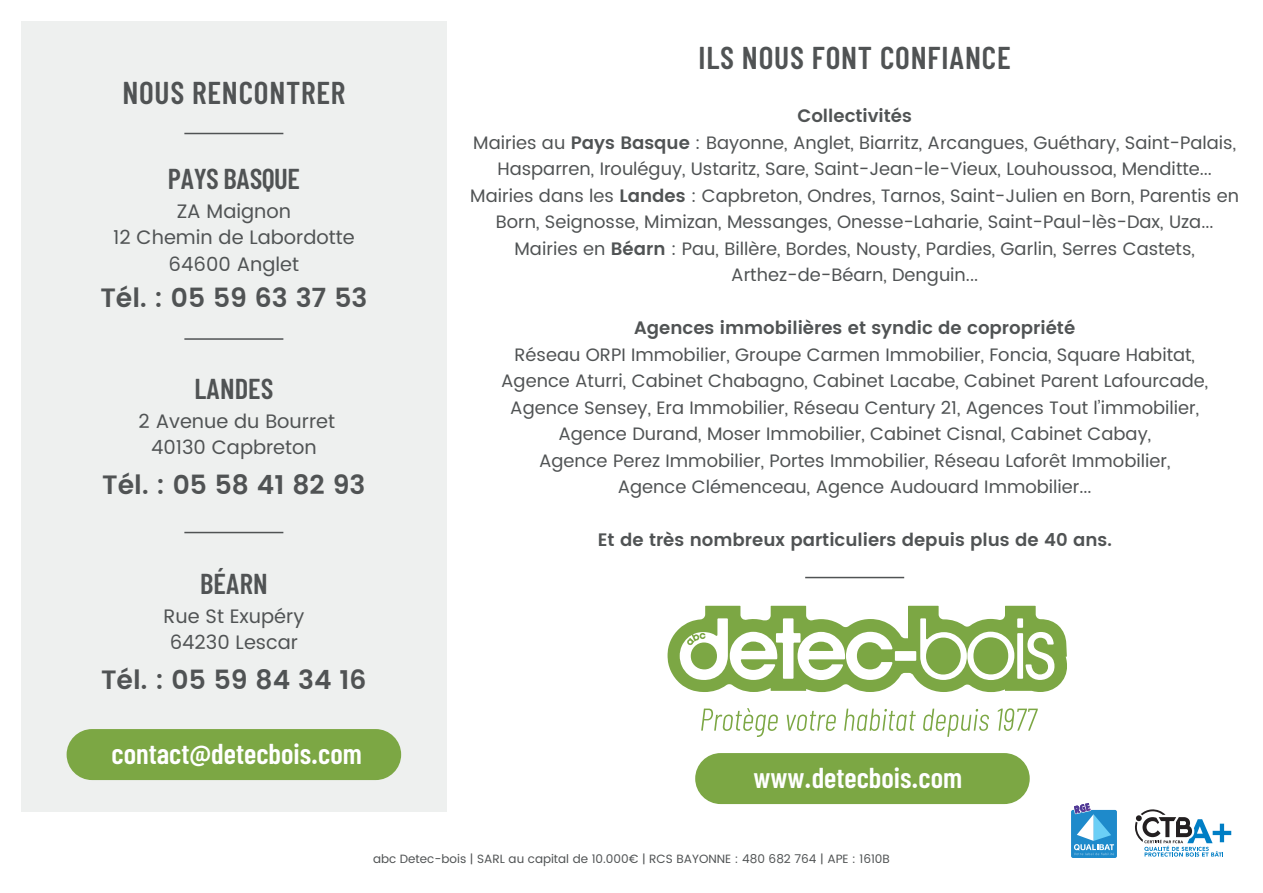
<style>
.page{position:relative;width:1263px;height:893px;background:#fff}
.page>*{position:absolute;margin:0;border:0;box-sizing:border-box;transform-origin:0 0}
.t1{font:600 31.5px "Barlow Condensed";letter-spacing:.025em;color:#505354}
.t2{font:600 28.65px "Barlow Condensed";color:#fff}
.t3{font:600 28.65px "Barlow Condensed";color:#505354}
.t4{font:600 28.65px "Barlow Condensed";letter-spacing:-.02em;color:#505354}
.t5{font:600 26.55px "Poppins";color:#505354}
.t6{font:19.5px/26.5px "Poppins";color:#505354;text-align:center}
.t7{font:18px/26.5px "Poppins";color:#505354;text-align:center}
.t8{font:600 18px "Poppins";color:#505354}
.t9{font:12px "Poppins";color:#505354}
.s1{font-weight:600}
</style>
<div class="page">
<div style="left:21px;top:21px;width:425px;height:791px;background:#eef0ef"></div>
<div style="left:67px;top:729px;width:334px;height:51px;background:#7ca744;border-radius:26px"></div>
<svg style="left:701px;top:708px;width:77px;height:29px"></svg>
<svg style="left:787px;top:711px;width:49px;height:20px"></svg>
<svg style="left:844px;top:709px;width:72px;height:22px"></svg>
<svg style="left:923px;top:709px;width:66px;height:28px"></svg>
<svg style="left:998px;top:708px;width:40px;height:23px"></svg>
<svg style="left:667px;top:605px;width:400px;height:88px"></svg>
<hr style="left:184px;top:133px;width:99px;height:1px;background:#505354">
<hr style="left:184px;top:338px;width:99px;height:2px;background:#505354">
<hr style="left:184px;top:532px;width:99px;height:1px;background:#505354">
<div style="left:1071px;top:810px;width:46px;height:48px;background:#1e8acb;border-radius:2px"></div>
<svg style="left:1073px;top:803px;width:41px;height:52px"></svg>
<svg style="left:1135px;top:809px;width:96px;height:48px"></svg>
<div style="left:695px;top:753px;width:335px;height:51px;background:#7ca744;border-radius:26px"></div>
<hr style="left:805px;top:577px;width:99px;height:1px;background:#505354">
<h1 class="t1" style="left:122px;top:73px;width:225px">NOUS RENCONTRER</h1>
<h2 class="t4" style="left:168px;top:161px;width:134px">PAYS BASQUE</h2>
<p class="t6" style="left:113px;top:198px;width:243px">ZA Maignon<br>12 Chemin de Labordotte<br>64600 Anglet</p>
<h3 class="t5" style="left:100px;top:278px;width:268px">Tél. : 05 59 63 37 53</h3>
<h2 class="t3" style="left:194px;top:371px;width:81px">LANDES</h2>
<p class="t6" style="left:139px;top:408px;width:198px">2 Avenue du Bourret<br>40130 Capbreton</p>
<h3 class="t5" style="left:102px;top:464px;width:265px">Tél. : 05 58 41 82 93</h3>
<h2 class="t3" style="left:200px;top:566px;width:69px">BÉARN</h2>
<p class="t6" style="left:164px;top:603px;width:142px">Rue St Exupéry<br>64230 Lescar</p>
<h3 class="t5" style="left:101px;top:659px;width:267px">Tél. : 05 59 84 34 16</h3>
<h2 class="t2" style="left:112px;top:736px;width:252px">contact@detecbois.com</h2>
<h1 class="t1" style="left:698px;top:38px;width:314px">ILS NOUS FONT CONFIANCE</h1>
<p class="t7" style="left:470px;top:103px;width:770px"><span class="s1">Collectivités<br></span>Mairies au <span class="s1">Pays Basque</span> : Bayonne, Anglet, Biarritz, Arcangues, Guéthary, Saint-Palais, Hasparren, Irouléguy, Ustaritz, Sare, Saint-Jean-le-Vieux, Louhoussoa, Menditte...<br>Mairies dans les <span class="s1">Landes</span> : Capbreton, Ondres, Tarnos, Saint-Julien en Born, Parentis en Born, Seignosse, Mimizan, Messanges, Onesse-Laharie, Saint-Paul-lès-Dax, Uza...<br>Mairies en <span class="s1">Béarn</span> : Pau, Billère, Bordes, Nousty, Pardies, Garlin, Serres Castets, Arthez-de-Béarn, Denguin...</p>
<p class="t8" style="left:634px;top:314px;width:443px">Agences immobilières et syndic de copropriété</p>
<p class="t7" style="left:501px;top:342px;width:708px">Réseau ORPI Immobilier, Groupe Carmen Immobilier, Foncia, Square Habitat, Agence Aturri, Cabinet Chabagno, Cabinet Lacabe, Cabinet Parent Lafourcade, Agence Sensey, Era Immobilier, Réseau Century 21, Agences Tout l’immobilier, Agence Durand, Moser Immobilier, Cabinet Cisnal, Cabinet Cabay,<br>Agence Perez Immobilier, Portes Immobilier, Réseau Laforêt Immobilier,<br>Agence Clémenceau, Agence Audouard Immobilier...</p>
<p class="t8" style="left:598px;top:526px;width:515px">Et de très nombreux particuliers depuis plus de 40 ans.</p>
<h2 class="t2" style="left:754px;top:760px;width:210px">www.detecbois.com</h2>
<p class="t9" style="left:373px;top:850px;width:518px">abc Detec-bois | SARL au capital de 10.000€ | RCS BAYONNE : 480 682 764 | APE : 1610B</p>
</div>
